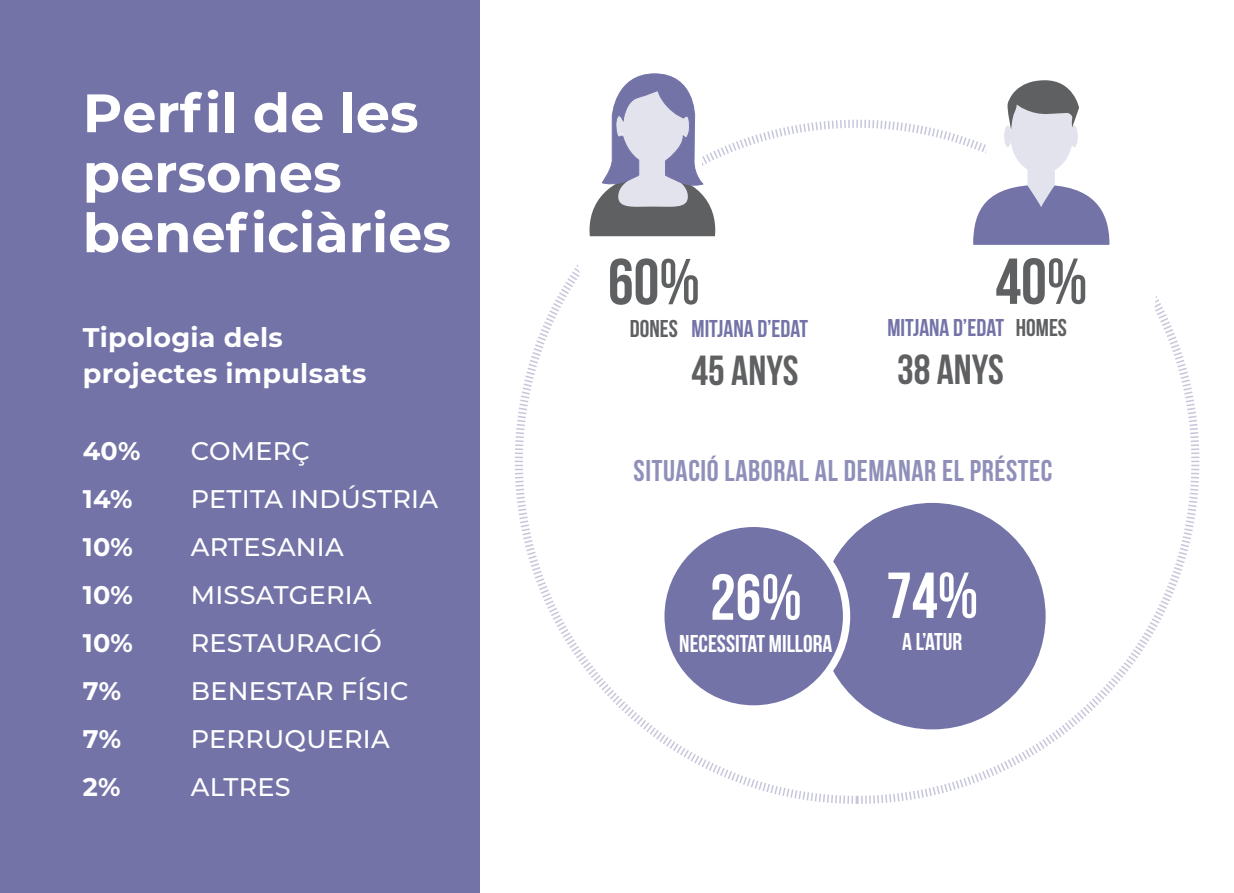
<style>
.page{position:relative;width:1234px;height:893px;background:#fff}
.page>*{position:absolute;margin:0;border:0;box-sizing:border-box;transform-origin:0 0}
.t1{font:64.8px "Bebas Neue";color:#5f6062}
.t2{font:64.8px "Bebas Neue";color:#fff}
.t3{font:700 54px/60px "Montserrat";color:#fff}
.t4{font:42px "Bebas Neue";color:#5f6062}
.t5{font:30px "Bebas Neue";letter-spacing:.02em;color:#8f8fb9}
.t6{font:700 27px/36px "Montserrat";letter-spacing:.01em;color:#fff}
.t7{font:500 25.5px "Montserrat";letter-spacing:.01em;color:#fff}
.t8{font:700 25.5px "Montserrat";letter-spacing:.01em;color:#fff}
.t9{font:24.3px "Bebas Neue";color:#7373a8}
.t10{font:24.3px "Bebas Neue";color:#fff}
.t11{font:24.3px "Bebas Neue";color:#5f6062}
</style>
<div class="page">
<div style="left:0;top:0;width:479px;height:893px;background:#7373a8"></div>
<svg style="left:514px;top:119px;width:686px;height:685px"></svg>
<svg style="left:936px;top:119px;width:224px;height:298px"></svg>
<svg style="left:972px;top:80px;width:137px;height:167px"></svg>
<svg style="left:544px;top:119px;width:237px;height:247px"></svg>
<svg style="left:589px;top:73px;width:126px;height:163px"></svg>
<div style="left:815px;top:499px;width:233px;height:234px;background:#7373a8;border-radius:50%"></div>
<div style="left:811px;top:496px;width:241px;height:241px;border:7px solid #fff;border-radius:50%"></div>
<div style="left:660px;top:523px;width:186px;height:186px;background:#7373a8;border-radius:50%"></div>
<div style="left:657px;top:520px;width:193px;height:193px;border:7px solid #fff;border-radius:50%"></div>
<h2 class="t3" style="left:83px;top:80px;width:369px">Perfil de les persones beneficiàries</h2>
<p class="t6" style="left:83px;top:318px;width:285px">Tipologia dels projectes impulsats</p>
<p class="t8" style="left:83px;top:433px;width:59px">40%</p>
<p class="t7" style="left:191px;top:433px;width:121px">COMERÇ</p>
<p class="t8" style="left:83px;top:481px;width:51px">14%</p>
<p class="t7" style="left:191px;top:481px;width:249px">PETITA INDÚSTRIA</p>
<p class="t8" style="left:83px;top:529px;width:52px">10%</p>
<p class="t7" style="left:191px;top:529px;width:154px">ARTESANIA</p>
<p class="t8" style="left:83px;top:577px;width:52px">10%</p>
<p class="t7" style="left:191px;top:577px;width:182px">MISSATGERIA</p>
<p class="t8" style="left:83px;top:625px;width:52px">10%</p>
<p class="t7" style="left:191px;top:625px;width:192px">RESTAURACIÓ</p>
<p class="t8" style="left:83px;top:673px;width:40px">7%</p>
<p class="t7" style="left:191px;top:673px;width:219px">BENESTAR FÍSIC</p>
<p class="t8" style="left:83px;top:721px;width:40px">7%</p>
<p class="t7" style="left:191px;top:721px;width:19px">PERRU</p>
<p class="t7" style="left:284px;top:721px;width:39px">QUERIA</p>
<p class="t8" style="left:83px;top:769px;width:39px">2%</p>
<p class="t7" style="left:191px;top:769px;width:101px">ALTRES</p>
<h1 class="t1" style="left:607px;top:246px;width:93px">60%</h1>
<p class="t11" style="left:629px;top:315px;width:49px">DONES</p>
<p class="t9" style="left:691px;top:316px;width:118px">MITJANA D’EDAT</p>
<h3 class="t4" style="left:691px;top:347px;width:108px">45 ANYS</h3>
<h1 class="t1" style="left:995px;top:246px;width:93px">40%</h1>
<p class="t11" style="left:1015px;top:315px;width:53px">HOMES</p>
<p class="t9" style="left:887px;top:315px;width:118px">MITJANA D’EDAT</p>
<h3 class="t4" style="left:896px;top:346px;width:108px">38 ANYS</h3>
<p class="t5" style="left:633px;top:454px;width:420px">SITUACIÓ LABORAL AL DEMANAR EL PRÉSTEC</p>
<h1 class="t2" style="left:709px;top:562px;width:93px">26%</h1>
<p class="t10" style="left:679px;top:630px;width:155px">NECESSITAT MILLORA</p>
<h1 class="t2" style="left:886px;top:560px;width:93px">74%</h1>
<p class="t10" style="left:901px;top:629px;width:62px">A L’ATUR</p>
</div>
